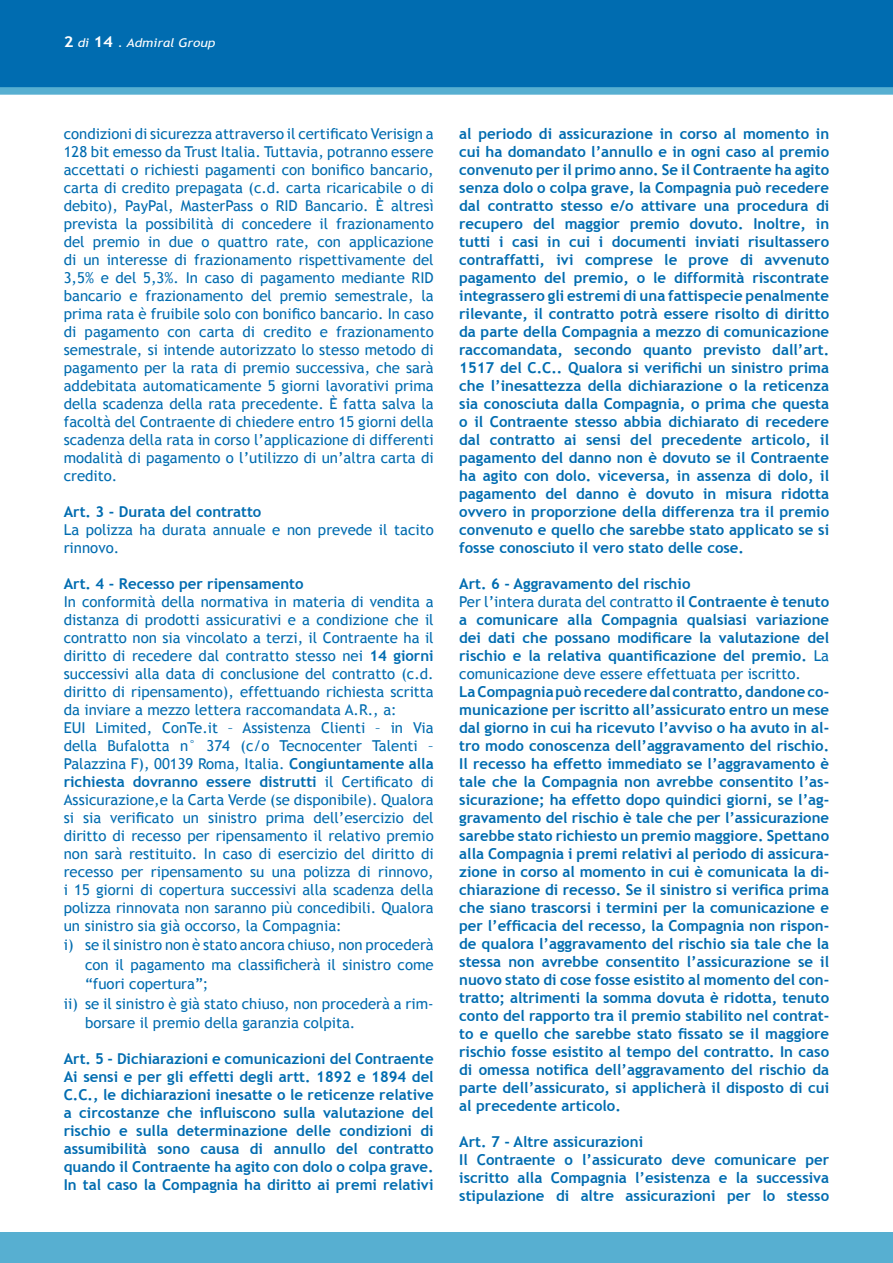
<style>
.page{position:relative;width:893px;height:1263px;background:#fff}
.page>*{position:absolute;margin:0;border:0;box-sizing:border-box;transform-origin:0 0}
.t1{font:700 15px/18px "Trebuchet MS";color:#006cb0;text-align:justify}
.t2{font:15px/18px "Trebuchet MS";color:#006cb0}
.t3{font:italic 12px "Trebuchet MS";color:#fff;scale:1.12 1}
.s1{font-weight:700;font-style:normal;font-size:15px}
.s2{font-weight:700}
.s3{font-weight:400}
</style>
<div class="page">
<div style="left:0;top:1232px;width:893px;height:31px;background:#57afd1"></div>
<div style="left:0;top:0;width:893px;height:91px;background:#006cb0"></div>
<div style="left:0;top:87px;width:893px;height:8px;background:#57afd1"></div>
<p class="t3" style="left:64px;top:35px;width:137px"><span class="s1">2</span> di <span class="s1">14</span> . Admiral Group</p>
<p class="t2" style="left:64px;top:125px;width:371px;text-align:justify">condizioni di sicurezza attraverso il certificato Verisign a 128 bit emesso da Trust Italia. Tuttavia, potranno essere accettati o richiesti pagamenti con bonifico bancario, carta di credito prepagata (c.d. carta ricaricabile o di debito), PayPal, MasterPass o RID Bancario. È altresì prevista la possibilità di concedere il frazionamento del premio in due o quattro rate, con applicazione di un interesse di frazionamento rispettivamente del 3,5% e del 5,3%. In caso di pagamento mediante RID bancario e frazionamento del premio semestrale, la prima rata è fruibile solo con bonifico bancario. In caso di pagamento con carta di credito e frazionamento semestrale, si intende autorizzato lo stesso metodo di pagamento per la rata di premio successiva, che sarà addebitata automaticamente 5 giorni lavorativi prima della scadenza della rata precedente. È fatta salva la facoltà del Contraente di chiedere entro 15 giorni della scadenza della rata in corso l’applicazione di differenti modalità di pagamento o l’utilizzo di un’altra carta di credito.</p>
<p class="t1" style="left:64px;top:502px;width:199px">Art. 3 - Durata del contratto</p>
<p class="t2" style="left:64px;top:521px;width:371px">La polizza ha durata annuale e non prevede il tacito rinnovo.</p>
<p class="t1" style="left:64px;top:574px;width:241px">Art. 4 - Recesso per ripensamento</p>
<p class="t2" style="left:64px;top:593px;width:371px">In conformità della normativa in materia di vendita a distanza di prodotti assicurativi e a condizione che il contratto non sia vincolato a terzi, il Contraente ha il diritto di recedere dal contratto stesso nei <span class="s2">14 giorni </span>successivi alla data di conclusione del contratto (c.d. diritto di ripensamento), effettuando richiesta scritta da inviare a mezzo lettera raccomandata A.R., a:<br>EUI Limited, ConTe.it – Assistenza Clienti – in Via della Bufalotta n° 374 (c/o Tecnocenter Talenti – Palazzina F), 00139 Roma, Italia. <span class="s2">Congiuntamente alla richiesta dovranno essere distrutti</span> il Certificato di Assicurazione,e la Carta Verde (se disponibile). Qualora si sia verificato un sinistro prima dell’esercizio del diritto di recesso per ripensamento il relativo premio non sarà restituito. In caso di esercizio del diritto di recesso per ripensamento su una polizza di rinnovo, i 15 giorni di copertura successivi alla scadenza della polizza rinnovata non saranno più concedibili. Qualora un sinistro sia già occorso, la Compagnia:</p>
<p class="t2" style="left:64px;top:936px;width:371px">i) se il sinistro non è stato ancora chiuso, non procederà</p>
<p class="t2" style="left:85px;top:956px;width:350px">con il pagamento ma classificherà il sinistro come</p>
<p class="t2" style="left:85px;top:975px;width:125px">“fuori copertura”;</p>
<p class="t2" style="left:64px;top:995px;width:371px">ii) se il sinistro è già stato chiuso, non procederà a rim-</p>
<p class="t2" style="left:85px;top:1014px;width:272px">borsare il premio della garanzia colpita.</p>
<p class="t1" style="left:64px;top:1050px;width:371px">Art. 5 - Dichiarazioni e comunicazioni del Contraente Ai sensi e per gli effetti degli artt. 1892 e 1894 del C.C., le dichiarazioni inesatte o le reticenze relative a circostanze che influiscono sulla valutazione del rischio e sulla determinazione delle condizioni di assumibilità sono causa di annullo del contratto quando il Contraente ha agito con dolo o colpa grave.<br>In tal caso la Compagnia ha diritto ai premi relativi</p>
<p class="t1" style="left:459px;top:124px;width:371px">al periodo di assicurazione in corso al momento in cui ha domandato l’annullo e in ogni caso al premio convenuto per il primo anno. Se il Contraente ha agito senza dolo o colpa grave, la Compagnia può recedere dal contratto stesso e/o attivare una procedura di recupero del maggior premio dovuto. Inoltre, in tutti i casi in cui i documenti inviati risultassero contraffatti, ivi comprese le prove di avvenuto pagamento del premio, o le difformità riscontrate integrassero gli estremi di una fattispecie penalmente rilevante, il contratto potrà essere risolto di diritto da parte della Compagnia a mezzo di comunicazione raccomandata, secondo quanto previsto dall’art.<br>1517 del C.C.. Qualora si verifichi un sinistro prima che l’inesattezza della dichiarazione o la reticenza sia conosciuta dalla Compagnia, o prima che questa o il Contraente stesso abbia dichiarato di recedere dal contratto ai sensi del precedente articolo, il pagamento del danno non è dovuto se il Contraente ha agito con dolo. viceversa, in assenza di dolo, il pagamento del danno è dovuto in misura ridotta ovvero in proporzione della differenza tra il premio convenuto e quello che sarebbe stato applicato se si fosse conosciuto il vero stato delle cose.</p>
<p class="t1" style="left:459px;top:574px;width:371px;text-align:left">Art. 6 - Aggravamento del rischio<br><span class="s3">Per l’intera durata del contratto</span> il Contraente è tenuto a comunicare alla Compagnia qualsiasi variazione dei dati che possano modificare la valutazione del rischio e la relativa quantificazione del premio. <span class="s3">La comunicazione deve essere effettuata per iscritto.</span></p>
<p class="t1" style="left:459px;top:682px;width:371px">La Compagnia può recedere dal contratto, dandone co&shy;municazione per iscritto all’assicurato entro un mese dal giorno in cui ha ricevuto l’avviso o ha avuto in al&shy;tro modo conoscenza dell’aggravamento del rischio.<br>Il recesso ha effetto immediato se l’aggravamento è tale che la Compagnia non avrebbe consentito l’as&shy;sicurazione; ha effetto dopo quindici giorni, se l’ag&shy;gravamento del rischio è tale che per l’assicurazione sarebbe stato richiesto un premio maggiore. Spettano alla Compagnia i premi relativi al periodo di assicura&shy;zione in corso al momento in cui è comunicata la di&shy;chiarazione di recesso. Se il sinistro si verifica prima che siano trascorsi i termini per la comunicazione e per l’efficacia del recesso, la Compagnia non rispon&shy;de qualora l’aggravamento del rischio sia tale che la stessa non avrebbe consentito l’assicurazione se il nuovo stato di cose fosse esistito al momento del con&shy;tratto; altrimenti la somma dovuta è ridotta, tenuto conto del rapporto tra il premio stabilito nel contrat&shy;to e quello che sarebbe stato fissato se il maggiore rischio fosse esistito al tempo del contratto. In caso di omessa notifica dell’aggravamento del rischio da parte dell’assicurato, si applicherà il disposto di cui al precedente articolo.</p>
<p class="t1" style="left:459px;top:1132px;width:371px;text-align:left">Art. 7 - Altre assicurazioni<br>Il Contraente o l’assicurato deve comunicare per iscritto alla Compagnia l’esistenza e la successiva stipulazione di altre assicurazioni per lo stesso</p>
</div>
